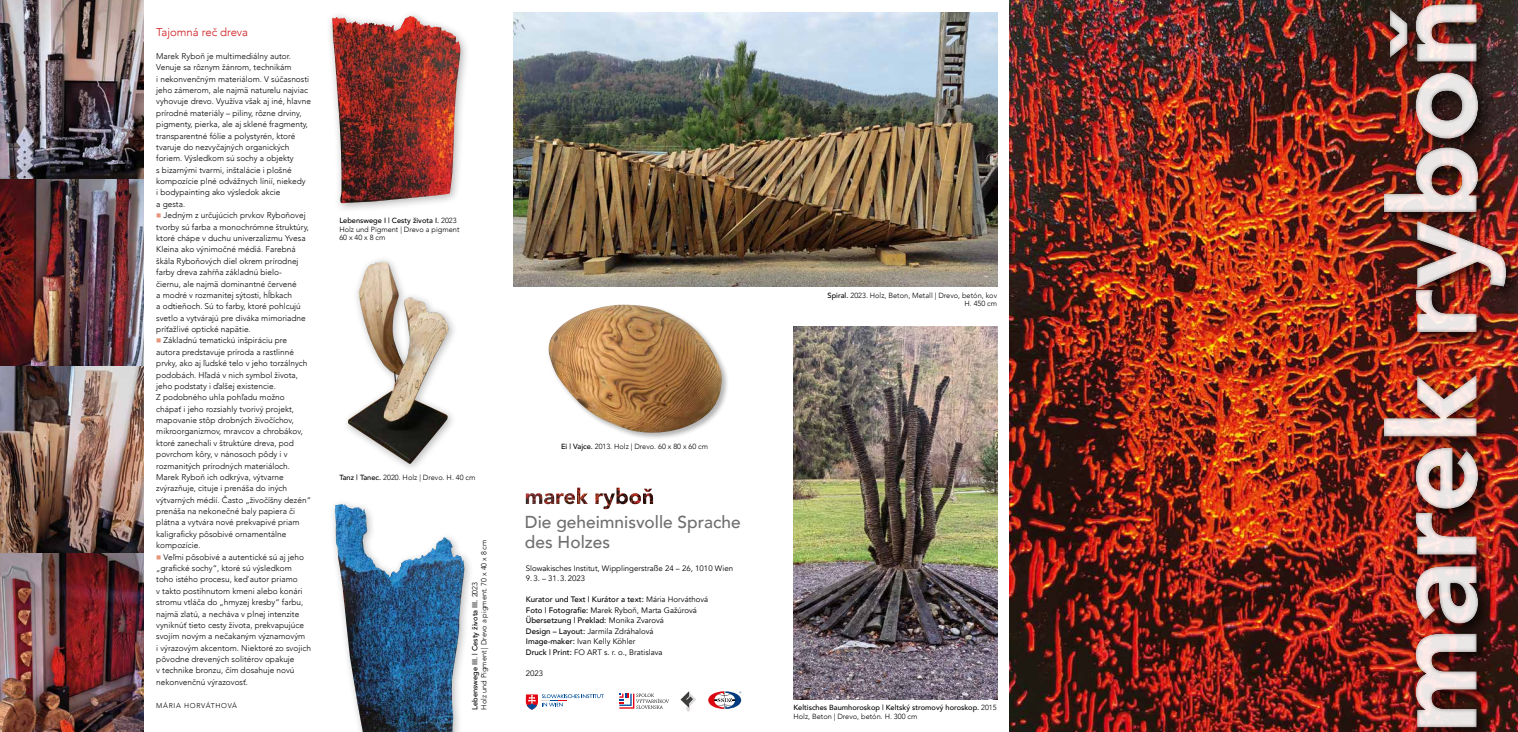
<style>
.page{position:relative;width:1518px;height:732px;background:#fff}
.page>*{position:absolute;margin:0;border:0;box-sizing:border-box;transform-origin:0 0}
.t1{font:900 122.67px "Avenir";color:#fff}
.t2{font:500 17.32px/19.3px "Avenir";color:#706f6f}
.t3{font:300 11.38px "Avenir";color:#cd171a}
.t4{font:300 8.31px/11.4px "Avenir";color:#000}
.t5{font:7.88px/10.5px "Avenir";color:#000}
.t6{font:300 7.44px/8.8px "Avenir";color:#000}
.t7{font:500 7.44px/8.8px "Avenir";color:#000}
.t8{font:300 7px "Avenir";letter-spacing:.1em;color:#000}
.s1{color:#e7967b}
.s2{font-weight:500}
.s3{font-weight:300}
</style>
<div class="page">
<img style="left:1009px;top:0;width:319px;height:732px">
<div style="left:1328px;top:0;width:190px;height:732px;background:#000;opacity:.5"></div>
<img style="left:347px;top:262px;width:102px;height:202px">
<div style="left:326px;top:10px;width:144px;height:203px;background:#000;opacity:.3"></div>
<img style="left:332px;top:16px;width:78px;height:186px">
<div style="left:547px;top:303px;width:183px;height:137px;background:#000;opacity:.3"></div>
<img style="left:547px;top:305px;width:177px;height:132px">
<img style="left:0;top:0;width:144px;height:178px">
<img style="left:0;top:180px;width:144px;height:185px">
<img style="left:0;top:367px;width:144px;height:185px">
<img style="left:0;top:554px;width:144px;height:178px">
<svg style="left:619px;top:693px;width:50px;height:16px"></svg>
<svg style="left:526px;top:694px;width:78px;height:15px"></svg>
<svg style="left:681px;top:692px;width:15px;height:19px"></svg>
<svg style="left:708px;top:691px;width:33px;height:18px"></svg>
<img style="left:513px;top:12px;width:484px;height:274px">
<img style="left:335px;top:504px;width:130px;height:228px">
<img style="left:793px;top:326px;width:204px;height:373px">
<svg style="left:526px;top:493px;width:111px;height:16px"></svg>
<img style="left:564px;top:487px;width:89px;height:17px">
<h3 class="t3" style="left:156px;top:26px;width:93px">Tajomná reč dreva</h3>
<p class="t4" style="left:156px;top:50px;width:156px">Marek Ryboň je multimediálny autor.<br>Venuje sa rôznym žánrom, technikám<br>i nekonvenčným materiálom. V súčasnosti jeho zámerom, ale najmä naturelu najviac vyhovuje drevo. Využíva však aj iné, hlavne prírodné materiály – piliny, rôzne drviny, pigmenty, pierka, ale aj sklené fragmenty, transparentné fólie a polystyrén, ktoré tvaruje do nezvyčajných organických foriem. Výsledkom sú sochy a objekty<br>s bizarnými tvarmi, inštalácie i plošné kompozície plné odvážnych línií, niekedy<br>i bodypainting ako výsledok akcie<br>a gesta.</p>
<p class="t4" style="left:156px;top:210px;width:154px"><span class="s1">■</span> Jedným z určujúcich prvkov Ryboňovej tvorby sú farba a monochrómne štruktúry, ktoré chápe v duchu univerzalizmu Yvesa Kleina ako výnimočné médiá. Farebná škála Ryboňových diel okrem prírodnej farby dreva zahŕňa základnú bielo-<br>čiernu, ale najmä dominantné červené<br>a modré v rozmanitej sýtosti, hĺbkach<br>a odtieňoch. Sú to farby, ktoré pohlcujú svetlo a vytvárajú pre diváka mimoriadne príťažlivé optické napätie.</p>
<p class="t4" style="left:156px;top:335px;width:156px"><span class="s1">■</span> Základnú tematickú inšpiráciu pre autora predstavuje príroda a rastlinné prvky, ako aj ľudské telo v jeho torzálnych podobách. Hľadá v nich symbol života, jeho podstaty i ďalšej existencie.<br>Z podobného uhla pohľadu možno chápať i jeho rozsiahly tvorivý projekt, mapovanie stôp drobných živočíchov, mikroorganizmov, mravcov a chrobákov, ktoré zanechali v štruktúre dreva, pod povrchom kôry, v nánosoch pôdy i v rozmanitých prírodných materiáloch.<br>Marek Ryboň ich odkrýva, výtvarne zvýrazňuje, cituje i prenáša do iných výtvarných médií. Často „živočíšny dezén“ prenáša na nekonečné baly papiera či plátna a vytvára nové prekvapivé priam kaligraficky pôsobivé ornamentálne kompozície.</p>
<p class="t4" style="left:156px;top:551px;width:156px"><span class="s1">■</span> Veľmi pôsobivé a autentické sú aj jeho „grafické sochy“, ktoré sú výsledkom toho istého procesu, keď autor priamo<br>v takto postihnutom kmeni alebo konári stromu vtláča do „hmyzej kresby“ farbu, najmä zlatú, a necháva v plnej intenzite vyniknúť tieto cesty života, prekvapujúce svojím novým a nečakaným významovým<br>i výrazovým akcentom. Niektoré zo svojich pôvodne drevených solitérov opakuje<br>v technike bronzu, čím dosahuje novú nekonvenčnú výrazovosť.</p>
<p class="t8" style="left:156px;top:701px;width:82px">MÁRIA HORVÁTHOVÁ</p>
<p class="t6" style="left:339px;top:216px;width:122px"><span class="s2">Lebenswege I | Cesty života I.</span> 2023<br>Holz und Pigment | Drevo a pigment<br>60 x 40 x 8 cm</p>
<p class="t6" style="left:339px;top:473px;width:138px"><span class="s2">Tanz | Tanec.</span> 2020. Holz | Drevo. H. 40 cm</p>
<p class="t6" style="left:471px;top:709px;width:172px;rotate:-90deg"><span class="s2">Lebenswege III. | Cesty života III.</span> 2023<br>Holz und Pigment | Drevo a pigment. 70 x 40 x 8 cm</p>
<p class="t6" style="left:561px;top:442px;width:149px"><span class="s2">Ei | Vajce.</span> 2013. Holz | Drevo. 60 x 80 x 60 cm</p>
<h2 class="t2" style="left:525px;top:512px;width:217px">Die geheimnisvolle Sprache des Holzes</h2>
<p class="t5" style="left:526px;top:563px;width:209px">Slowakisches Institut, Wipplingerstraße 24 – 26, 1010 Wien<br>9.3. – 31.3.2023</p>
<p class="t5" style="left:526px;top:594px;width:184px"><span class="s2">Kurator und Text | Kurátor a text:</span> Mária Horváthová <span class="s2">Foto | Fotografie:</span> Marek Ryboň, Marta Gažúrová <span class="s2">Übersetzung | Preklad:</span> Monika Zvarová<br><span class="s2">Design – Layout:</span> Jarmila Zdráhalová<br><span class="s2">Image-maker:</span> Ivan Kelly Köhler<br><span class="s2">Druck | Print:</span> FO ART s. r. o., Bratislava</p>
<p class="t5" style="left:526px;top:667px;width:19px">2023</p>
<p class="t6" style="left:828px;top:290px;width:171px;text-align:right"><span class="s2">Spiral.</span> 2023. Holz, Beton, Metall | Drevo, betón, kov<br>H. 450 cm</p>
<p class="t7" style="left:793px;top:703px;width:205px">Keltisches Baumhoroskop | Keltský stromový horoskop. <span class="s3">2015<br>Holz, Beton | Drevo, betón. H. 300 cm</span></p>
<h1 class="t1" style="left:1329px;top:734px;width:737px;rotate:-90deg">marek ryboň</h1>
</div>
